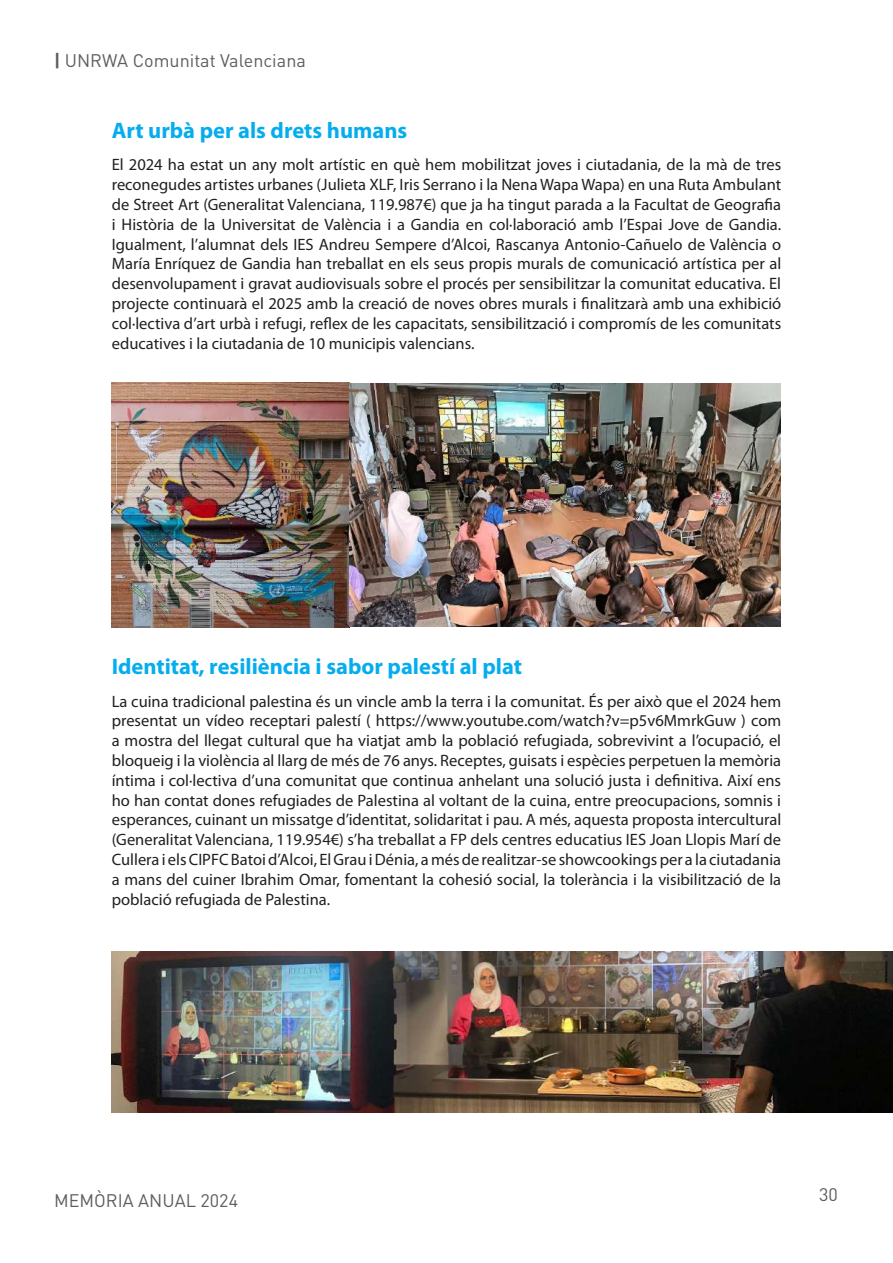
<style>
.page{position:relative;width:893px;height:1263px;background:#fff}
.page>*{position:absolute;margin:0;border:0;box-sizing:border-box;transform-origin:0 0}
.t1{font:700 22.5px "Myriad Pro";color:#06adee}
.t2{font:18px "DIN Pro";color:#5e5e5e}
.t3{font:16.5px/19.8px "Myriad Pro";color:#231f20;text-align:justify}
.s1{font-weight:700}
</style>
<div class="page">
<img style="left:112px;top:383px;width:668px;height:244px">
<img style="left:112px;top:952px;width:781px;height:160px">
<p class="t2" style="left:54px;top:46px;width:253px"><span class="s1">|</span> UNRWA Comunitat Valenciana</p>
<h1 class="t1" style="left:112px;top:116px;width:297px">Art urbà per als drets humans</h1>
<p class="t3" style="left:112px;top:155px;width:671px">El 2024 ha estat un any molt artístic en què hem mobilitzat joves i ciutadania, de la mà de tres reconegudes artistes urbanes (Julieta XLF, Iris Serrano i la Nena Wapa Wapa) en una Ruta Ambulant de Street Art (Generalitat Valenciana, 119.987€) que ja ha tingut parada a la Facultat de Geografia i Història de la Universitat de València i a Gandia en col·laboració amb l’Espai Jove de Gandia.<br>Igualment, l’alumnat dels IES Andreu Sempere d’Alcoi, Rascanya Antonio-Cañuelo de València o María Enríquez de Gandia han treballat en els seus propis murals de comunicació artística per al desenvolupament i gravat audiovisuals sobre el procés per sensibilitzar la comunitat educativa. El projecte continuarà el 2025 amb la creació de noves obres murals i finalitzarà amb una exhibició col·lectiva d’art urbà i refugi, reflex de les capacitats, sensibilització i compromís de les comunitats educatives i la ciutadania de 10 municipis valencians.</p>
<h1 class="t1" style="left:112px;top:652px;width:412px">Identitat, resiliència i sabor palestí al plat</h1>
<p class="t3" style="left:112px;top:691px;width:671px">La cuina tradicional palestina és un vincle amb la terra i la comunitat. És per això que el 2024 hem presentat un vídeo receptari palestí ( https://www.youtube.com/watch?v=p5v6MmrkGuw ) com a mostra del llegat cultural que ha viatjat amb la població refugiada, sobrevivint a l’ocupació, el bloqueig i la violència al llarg de més de 76 anys. Receptes, guisats i espècies perpetuen la memòria íntima i col·lectiva d’una comunitat que continua anhelant una solució justa i definitiva. Així ens ho han contat dones refugiades de Palestina al voltant de la cuina, entre preocupacions, somnis i esperances, cuinant un missatge d’identitat, solidaritat i pau. A més, aquesta proposta intercultural (Generalitat Valenciana, 119.954€) s’ha treballat a FP dels centres educatius IES Joan Llopis Marí de Cullera i els CIPFC Batoi d’Alcoi, El Grau i Dénia, a més de realitzar-se showcookings per a la ciutadania a mans del cuiner Ibrahim Omar, fomentant la cohesió social, la tolerància i la visibilització de la població refugiada de Palestina.</p>
<p class="t2" style="left:54px;top:1186px;width:186px">MEMÒRIA ANUAL 2024</p>
<p class="t2" style="left:819px;top:1180px;width:20px">30</p>
</div>
